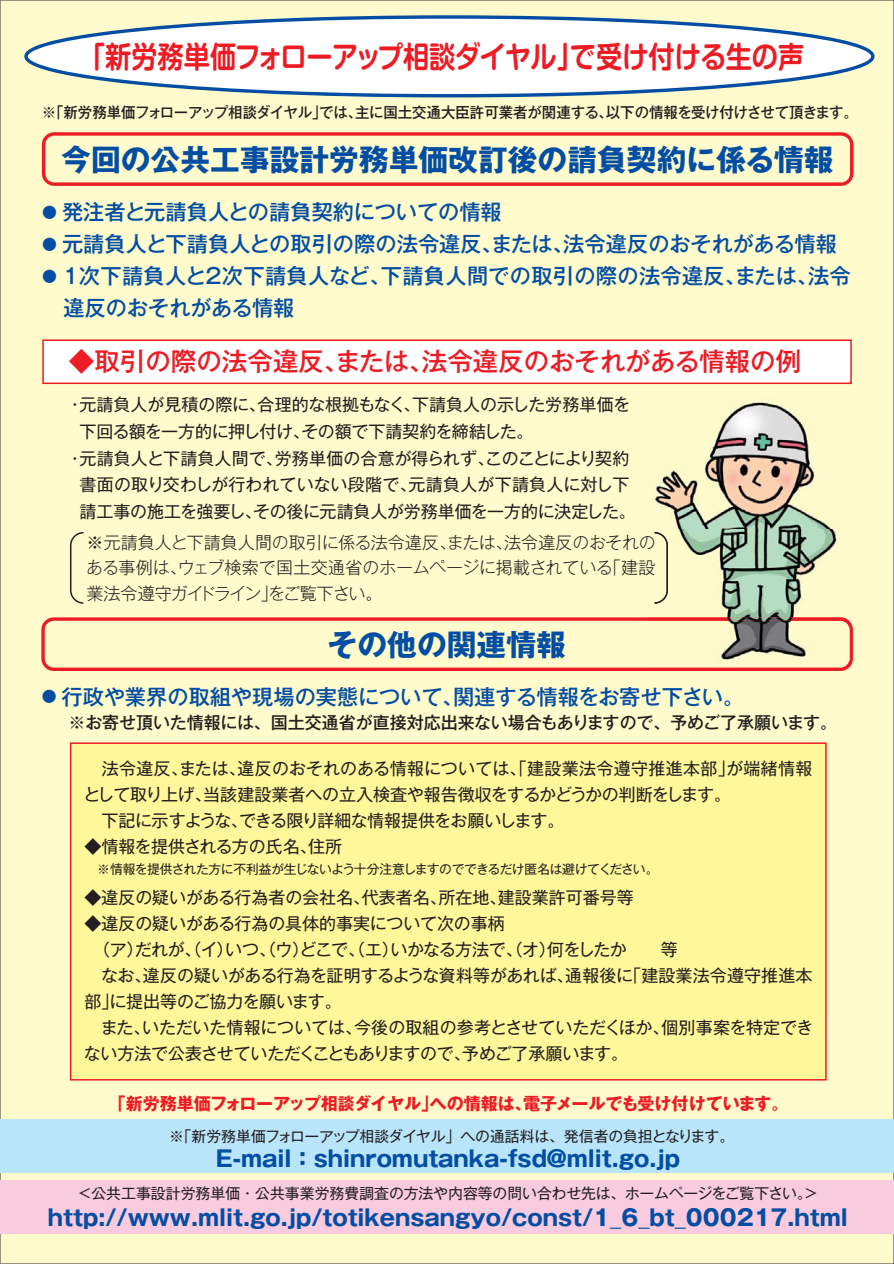
<style>
.page{position:relative;width:894px;height:1264px;background:#fff}
.page>*{position:absolute;margin:0;border:0;box-sizing:border-box;transform-origin:0 0}
.t1{font:29.7px "Gothic MB101 Pro Bold 90 pv RKSJ H";color:#034ea2}
.t2{font:29.7px "Shin M Go Pro De Bold 90 pv RKSJ H";letter-spacing:-.01em;color:#ed1c24;scale:.88 1}
.t3{font:25.5px "Gothic MB101 Pro Medium 90 pv RKSJ H";color:#ed1c24}
.t4{font:22.35px "Gothic MB101 Pro Bold 90 pv RKSJ H";color:#034ea2}
.t5{font:21.3px/32px "Gothic MB101 Pro Medium 90 pv RKSJ H";color:#034ea2}
.t6{font:16.95px/26.1px "Gothic MB101 Pro Regular 90 pv RKSJ H";letter-spacing:-.01em;color:#231f20}
.t7{font:16.95px/25.5px "Gothic MB101 Pro Light 90 pv RKSJ H";letter-spacing:-.01em;color:#231f20;text-align:justify}
.t8{font:16.95px "Gothic MB101 Pro Regular 90 pv RKSJ H";letter-spacing:-.03em;color:#231f20}
.t9{font:16.95px "Gothic MB101 Pro Medium 90 pv RKSJ H";letter-spacing:-.005em;color:#231f20}
.t10{font:16.95px "Gothic MB101 Pro Bold 90 pv RKSJ H";color:#ed1c24}
.t11{font:16.95px "Gothic MB101 Pro Regular 90 pv RKSJ H";letter-spacing:-.05em;color:#231f20}
.t12{font:16.95px "Gothic MB101 Pro Regular 90 pv RKSJ H";letter-spacing:.01em;color:#231f20}
.t13{font:14.85px "Gothic MB101 Pro Regular 90 pv RKSJ H";letter-spacing:-.01em;color:#231f20}
.t14{font:14.85px "Gothic MB101 Pro Medium 90 pv RKSJ H";letter-spacing:-.01em;color:#231f20}
.t15{font:12.75px "Gothic MB101 Pro Regular 90 pv RKSJ H";letter-spacing:-.03em;color:#231f20}
.s1{font-size:14.85px}
</style>
<div class="page">
<div style="left:0;top:0;width:894px;height:1263px;background:#fffbcc"></div>
<div style="left:0;top:1179px;width:893px;height:54px;background:#f9cbdf"></div>
<div style="left:0;top:1119px;width:893px;height:54px;background:#b9e5fb"></div>
<svg style="left:42px;top:132px;width:811px;height:54px"></svg>
<svg style="left:41px;top:617px;width:812px;height:54px"></svg>
<svg style="left:70px;top:742px;width:756px;height:338px;fill:#fff799"></svg>
<svg style="left:42px;top:339px;width:809px;height:45px"></svg>
<svg style="left:24px;top:15px;width:850px;height:82px"></svg>
<svg style="left:70px;top:532px;width:13px;height:71px"></svg>
<img style="left:647px;top:393px;width:202px;height:224px">
<img style="left:647px;top:534px;width:7px;height:16px">
<img style="left:647px;top:559px;width:7px;height:16px">
<img style="left:647px;top:617px;width:202px;height:49px">
<img style="left:654px;top:532px;width:14px;height:71px">
<h1 class="t2" style="left:79px;top:46px;width:825px">「新労務単価フォローアップ相談ダイヤル」で受け付ける生の声</h1>
<p class="t14" style="left:42px;top:107px;width:817px">※「新労務単価フォローアップ相談ダイヤル」では、主に国土交通大臣許可業者が関連する、以下の情報を受け付けさせて頂きます。</p>
<h1 class="t1" style="left:61px;top:148px;width:774px">今回の公共工事設計労務単価改訂後の請負契約に係る情報</h1>
<p class="t5" style="left:42px;top:199px;width:461px"><span class="s1">●</span> 発注者と元請負人との請負契約についての情報</p>
<p class="t5" style="left:42px;top:231px;width:796px"><span class="s1">●</span> 元請負人と下請負人との取引の際の法令違反、または、法令違反のおそれがある情報</p>
<p class="t5" style="left:42px;top:263px;width:810px"><span class="s1">●</span> １次下請負人と２次下請負人など、下請負人間での取引の際の法令違反、または、法令　違反のおそれがある情報</p>
<h2 class="t3" style="left:69px;top:351px;width:734px">◆取引の際の法令違反、または、法令違反のおそれがある情報の例</h2>
<p class="t6" style="left:67px;top:394px;width:565px">・元請負人が見積の際に、合理的な根拠もなく、下請負人の示した労務単価を</p>
<p class="t8" style="left:79px;top:425px;width:456px">下回る額を一方的に押し付け、その額で下請契約を締結した。</p>
<p class="t6" style="left:67px;top:447px;width:564px">・元請負人と下請負人間で、労務単価の合意が得られず、このことにより契約</p>
<p class="t12" style="left:79px;top:478px;width:551px">書面の取り交わしが行われていない段階で、元請負人が下請負人に対し下</p>
<p class="t6" style="left:79px;top:500px;width:558px">請工事の施工を強要し、その後に元請負人が労務単価を一方的に決定した。</p>
<p class="t7" style="left:86px;top:532px;width:571px">※元請負人と下請負人間の取引に係る法令違反、または、法令違反のおそれのある事例は、ウェブ検索で国土交通省のホームページに掲載されている「建設業法令遵守ガイドライン」をご覧下さい。</p>
<h1 class="t1" style="left:328px;top:633px;width:240px">その他の関連情報</h1>
<p class="t5" style="left:42px;top:683px;width:704px"><span class="s1">●</span> 行政や業界の取組や現場の実態について、関連する情報をお寄せ下さい。</p>
<p class="t9" style="left:68px;top:716px;width:770px">※お寄せ頂いた情報には、国土交通省が直接対応出来ない場合もありますので、予めご了承願います。</p>
<p class="t6" style="left:83px;top:757px;width:730px">　法令違反、または、違反のおそれのある情報については、「建設業法令遵守推進本部」が端緒情報として取り上げ、当該建設業者への立入検査や報告徴収をするかどうかの判断をします。<br>　下記に示すような、できる限り詳細な情報提供をお願いします。</p>
<p class="t6" style="left:85px;top:835px;width:259px">◆情報を提供される方の氏名、住所</p>
<p class="t15" style="left:85px;top:864px;width:575px">　※情報を提供された方に不利益が生じないよう十分注意しますのでできるだけ匿名は避けてください。</p>
<p class="t6" style="left:85px;top:886px;width:551px">◆違反の疑いがある行為者の会社名、代表者名、所在地、建設業許可番号等</p>
<p class="t6" style="left:85px;top:912px;width:422px">◆違反の疑いがある行為の具体的事実について次の事柄</p>
<p class="t11" style="left:93px;top:942px;width:586px">（ア）だれが、（イ）いつ、（ウ）どこで、（エ）いかなる方法で、（オ）何をしたか　　等</p>
<p class="t6" style="left:85px;top:964px;width:729px">　なお、違反の疑いがある行為を証明するような資料等があれば、通報後に「建設業法令遵守推進本</p>
<p class="t6" style="left:85px;top:990px;width:259px">部」に提出等のご協力を願います。</p>
<p class="t6" style="left:85px;top:1016px;width:730px">　また、いただいた情報については、今後の取組の参考とさせていただくほか、個別事案を特定でき</p>
<p class="t8" style="left:84px;top:1047px;width:546px">ない方法で公表させていただくこともありますので、予めご了承願います。</p>
<p class="t10" style="left:109px;top:1096px;width:681px">「新労務単価フォローアップ相談ダイヤル」への情報は、電子メールでも受け付けています。</p>
<h3 class="t4" style="left:216px;top:1150px;width:466px">E-mail：shinromutanka-fsd@mlit.go.jp</h3>
<h3 class="t4" style="left:48px;top:1208px;width:801px">http://www.mlit.go.jp/totikensangyo/const/1_6_bt_000217.html</h3>
<p class="t13" style="left:169px;top:1130px;width:566px">※「新労務単価フォローアップ相談ダイヤル」への通話料は、発信者の負担となります。</p>
<p class="t13" style="left:77px;top:1187px;width:742px">＜公共工事設計労務単価・公共事業労務費調査の方法や内容等の問い合わせ先は、ホームページをご覧下さい。＞</p>
</div>
